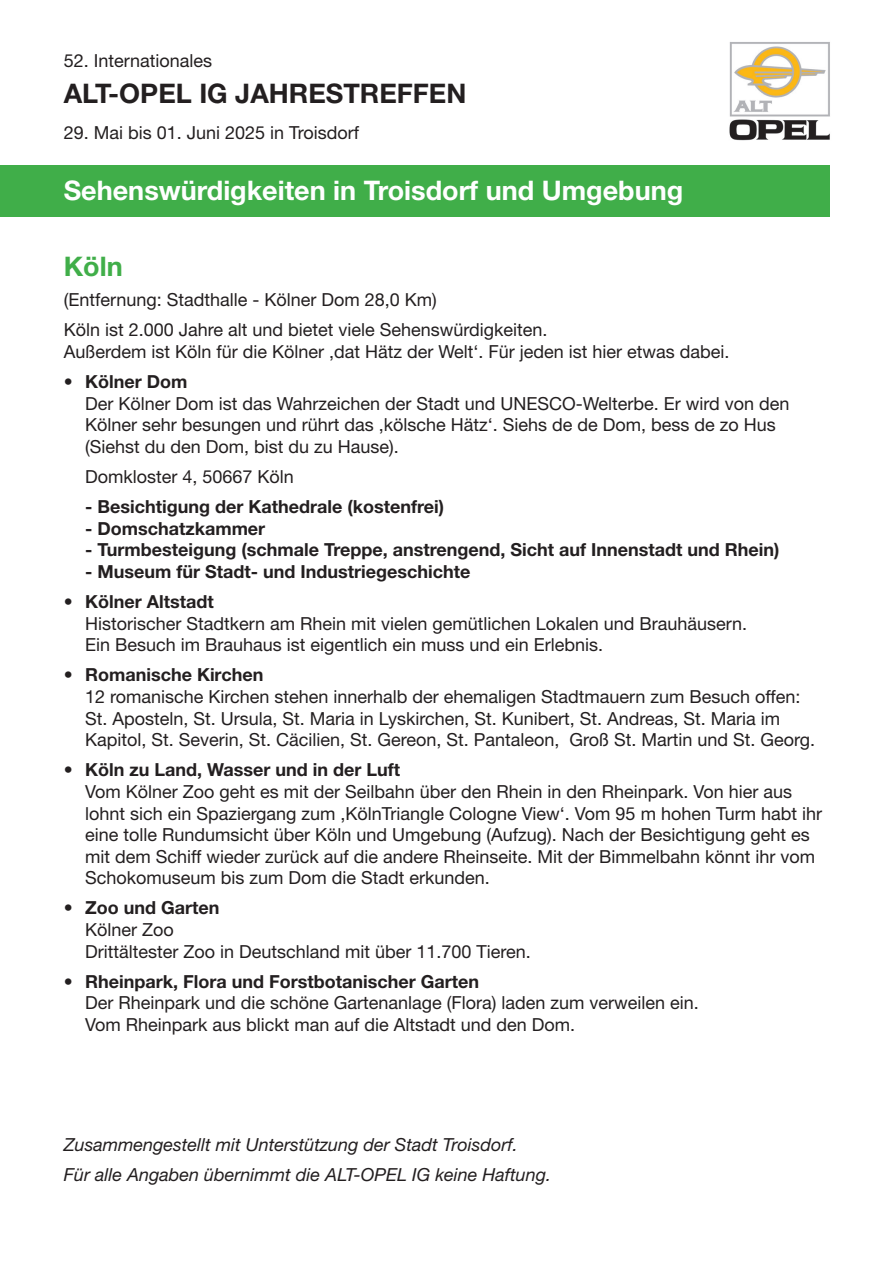
<style>
.page{position:relative;width:893px;height:1263px;background:#fff}
.page>*{position:absolute;margin:0;border:0;box-sizing:border-box;transform-origin:0 0}
.t1{font:700 27px "Helvetica Neue";color:#fff}
.t2{font:700 27px "Helvetica Neue";color:#231f20}
.t3{font:700 27px "Helvetica Neue";color:#40ae49}
.t4{font:18px/21.6px "Helvetica Neue";color:#231f20}
.t5{font:700 18px "Helvetica Neue";color:#231f20}
.t6{font:italic 18px/30.2px "Helvetica Neue";color:#231f20}
</style>
<div class="page">
<div style="left:0;top:166px;width:829px;height:51px;background:#40ae49"></div>
<img style="left:729px;top:42px;width:101px;height:99px">
<p class="t4" style="left:64px;top:50px;width:150px">52. Internationales</p>
<h1 class="t2" style="left:64px;top:77px;width:404px">ALT-OPEL IG JAHRESTREFFEN</h1>
<p class="t4" style="left:64px;top:122px;width:297px">29. Mai bis 01. Juni 2025 in Troisdorf</p>
<h1 class="t1" style="left:64px;top:173px;width:621px">Sehenswürdigkeiten in Troisdorf und Umgebung</h1>
<h1 class="t3" style="left:64px;top:250px;width:60px">Köln</h1>
<p class="t4" style="left:64px;top:285px;width:485px;line-height:30.2px">(Entfernung: Stadthalle - Kölner Dom 28,0 Km)<br>Köln ist 2.000 Jahre alt und bietet viele Sehenswürdigkeiten.</p>
<p class="t4" style="left:64px;top:341px;width:667px">Außerdem ist Köln für die Kölner ‚dat Hätz der Welt‘. Für jeden ist hier etwas dabei.</p>
<p class="t5" style="left:64px;top:371px;width:125px">• Kölner Dom</p>
<p class="t4" style="left:85px;top:392px;width:706px">Der Kölner Dom ist das Wahrzeichen der Stadt und UNESCO-Welterbe. Er wird von den<br>Kölner sehr besungen und rührt das ‚kölsche Hätz‘. Siehs de de Dom, bess de zo Hus (Siehst du den Dom, bist du zu Hause).</p>
<p class="t4" style="left:85px;top:466px;width:210px">Domkloster 4, 50667 Köln</p>
<p class="t5" style="left:85px;top:496px;width:360px">- Besichtigung der Kathedrale (kostenfrei)</p>
<p class="t5" style="left:85px;top:517px;width:182px">- Domschatzkammer</p>
<p class="t5" style="left:85px;top:539px;width:696px">- Turmbesteigung (schmale Treppe, anstrengend, Sicht auf Innenstadt und Rhein)</p>
<p class="t5" style="left:85px;top:560px;width:387px">- Museum für Stadt- und Industriegeschichte</p>
<p class="t5" style="left:64px;top:590px;width:151px">• Kölner Altstadt</p>
<p class="t4" style="left:85px;top:612px;width:664px">Historischer Stadtkern am Rhein mit vielen gemütlichen Lokalen und Brauhäusern.<br>Ein Besuch im Brauhaus ist eigentlich ein muss und ein Erlebnis.</p>
<p class="t5" style="left:64px;top:664px;width:201px">• Romanische Kirchen</p>
<p class="t4" style="left:85px;top:685px;width:731px">12 romanische Kirchen stehen innerhalb der ehemaligen Stadtmauern zum Besuch offen:<br>St. Aposteln, St. Ursula, St. Maria in Lyskirchen, St. Kunibert, St. Andreas, St. Maria im<br>Kapitol, St. Severin, St. Cäcilien, St. Gereon, St. Pantaleon, Groß St. Martin und St. Georg.</p>
<p class="t5" style="left:64px;top:759px;width:338px">• Köln zu Land, Wasser und in der Luft</p>
<p class="t4" style="left:85px;top:780px;width:739px">Vom Kölner Zoo geht es mit der Seilbahn über den Rhein in den Rheinpark. Von hier aus lohnt sich ein Spaziergang zum ‚KölnTriangle Cologne View‘. Vom 95 m hohen Turm habt ihr eine tolle Rundumsicht über Köln und Umgebung (Aufzug). Nach der Besichtigung geht es mit dem Schiff wieder zurück auf die andere Rheinseite. Mit der Bimmelbahn könnt ihr vom Schokomuseum bis zum Dom die Stadt erkunden.</p>
<p class="t5" style="left:64px;top:897px;width:157px">• Zoo und Garten</p>
<p class="t4" style="left:85px;top:918px;width:447px">Kölner Zoo<br>Drittältester Zoo in Deutschland mit über 11.700 Tieren.</p>
<p class="t5" style="left:64px;top:970px;width:417px">• Rheinpark, Flora und Forstbotanischer Garten</p>
<p class="t4" style="left:85px;top:992px;width:615px">Der Rheinpark und die schöne Gartenanlage (Flora) laden zum verweilen ein.<br>Vom Rheinpark aus blickt man auf die Altstadt und den Dom.</p>
<p class="t6" style="left:64px;top:1129px;width:489px">Zusammengestellt mit Unterstützung der Stadt Troisdorf.<br>Für alle Angaben übernimmt die ALT-OPEL IG keine Haftung.</p>
</div>
